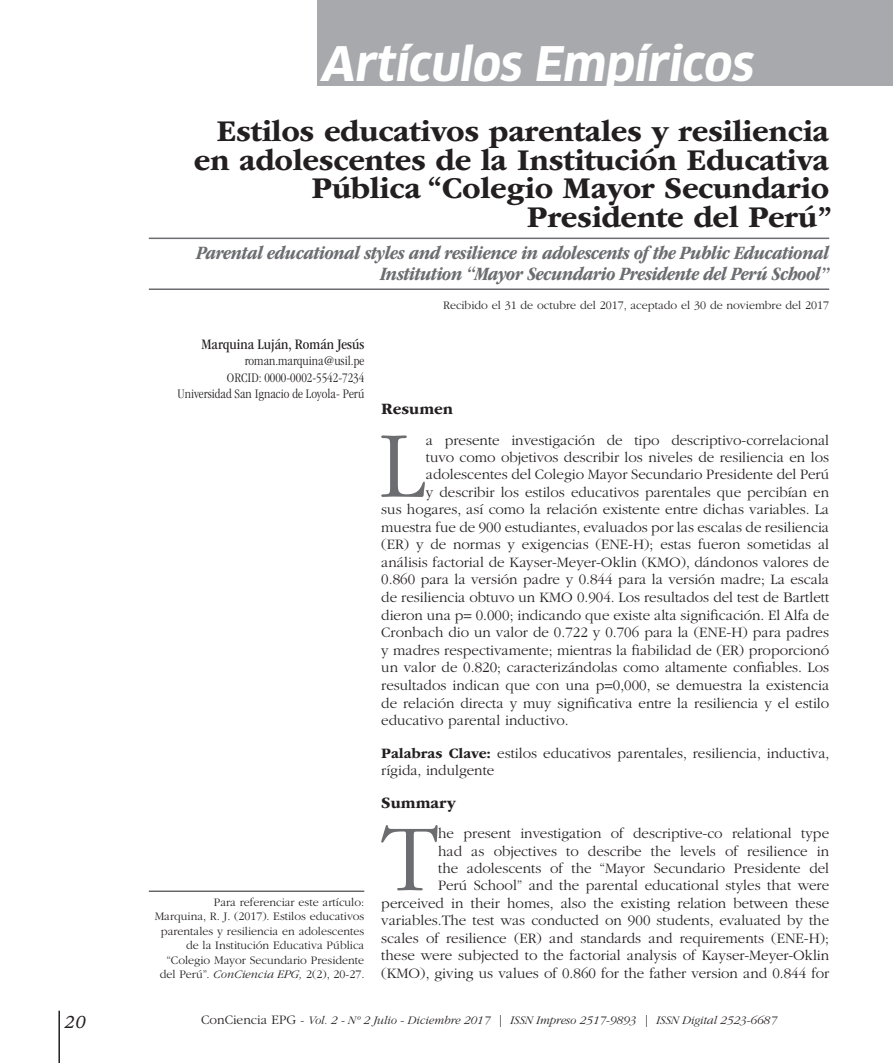
<style>
.page{position:relative;width:893px;height:1063px;background:#fff}
.page>*{position:absolute;margin:0;border:0;box-sizing:border-box;transform-origin:0 0}
.t1{font:300 98.1px "ITC Garamond Std";color:#6c6d70}
.t2{font:italic 700 46.5px "Clan Pro";letter-spacing:-.005em;color:#fff}
.t3{font:700 31.5px/28.5px "ITC Garamond Std";letter-spacing:-.01em;color:#231f20;text-align:right}
.t4{font:italic 24px "Adobe Devanagari";color:#231f20}
.t5{font:italic 700 condensed 19.5px/21px "ITC Garamond Std";letter-spacing:-.02em;color:#6c6d70;text-align:right}
.t6{font:700 16.5px "ITC Garamond Std";color:#231f20}
.t7{font:300 15px/17.4px "ITC Garamond Std";color:#231f20}
.t8{font:condensed 15px "ITC Garamond Std";color:#231f20}
.t9{font:300 condensed 13.5px/16.5px "ITC Garamond Std";color:#231f20;text-align:right}
.t10{font:300 12px/14.4px "ITC Garamond Std";color:#231f20;text-align:right}
.t11{font:italic 300 12px "ITC Garamond Std";color:#231f20}
.s1{font-style:italic}
.s2{font-weight:700}
.s3{font-style:normal;font-size:13.5px}
.s4{font-style:normal}
</style>
<div class="page">
<hr style="left:58px;top:1011px;width:2px;height:52px;background:#231f20">
<hr style="left:149px;top:891px;width:215px;height:1px;background:#231f20">
<hr style="left:149px;top:238px;width:680px;height:1px;background:#6c6d70">
<hr style="left:149px;top:288px;width:680px;height:2px;background:#6c6d70">
<div style="left:317px;top:0;width:576px;height:85px;background:#a8a9ad"></div>
<h2 class="t2" style="left:322px;top:36px;width:434px">Artículos Empíricos</h2>
<h3 class="t3" style="left:194px;top:117px;width:640px">Estilos educativos parentales y resiliencia en adolescentes de la Institución Educativa Pública “Colegio Mayor Secundario Presidente del Perú”</h3>
<h3 class="t5" style="left:196px;top:242px;width:634px">Parental educational styles and resilience in adolescents of the Public Educational<br>Institution “Mayor Secundario Presidente del Perú School”</h3>
<p class="t8" style="left:202px;top:336px;width:164px">Marquina Luján, Román Jesús</p>
<p class="t9" style="left:177px;top:353px;width:188px">roman.marquina@usil.pe<br>ORCID: 0000-0002-5542-7234<br>Universidad San Ignacio de Loyola- Perú</p>
<p class="t10" style="left:155px;top:895px;width:211px">Para referenciar este artículo:<br>Marquina, R. J. (2017). Estilos educativos parentales y resiliencia en adolescentes de la Institución Educativa Pública “Colegio Mayor Secundario Presidente del Perú”. <span class="s1">ConCiencia EPG,</span> 2(2), 20-27.</p>
<p class="t10" style="left:443px;top:298px;width:388px">Recibido el 31 de octubre del 2017, aceptado el 30 de noviembre del 2017</p>
<p class="t6" style="left:381px;top:400px;width:73px">Resumen</p>
<h1 class="t1" style="left:379px;top:413px;width:49px">L</h1>
<p class="t7" style="left:426px;top:432px;width:405px">a presente investigación de tipo descriptivo-correlacional</p>
<p class="t7" style="left:426px;top:449px;width:405px">tuvo como objetivos describir los niveles de resiliencia en los</p>
<p class="t7" style="left:426px;top:466px;width:405px">adolescentes del Colegio Mayor Secundario Presidente del Perú</p>
<p class="t7" style="left:426px;top:483px;width:405px">y describir los estilos educativos parentales que percibían en</p>
<p class="t7" style="left:381px;top:501px;width:449px">sus hogares, así como la relación existente entre dichas variables. La</p>
<p class="t7" style="left:381px;top:519px;width:449px">muestra fue de 900 estudiantes, evaluados por las escalas de resiliencia</p>
<p class="t7" style="left:381px;top:536px;width:449px">(ER) y de normas y exigencias (ENE-H); estas fueron sometidas al</p>
<p class="t7" style="left:381px;top:554px;width:449px">análisis factorial de Kayser-Meyer-Oklin (KMO), dándonos valores de</p>
<p class="t7" style="left:381px;top:571px;width:449px">0.860 para la versión padre y 0.844 para la versión madre; La escala</p>
<p class="t7" style="left:381px;top:589px;width:449px">de resiliencia obtuvo un KMO 0.904. Los resultados del test de Bartlett</p>
<p class="t7" style="left:381px;top:606px;width:449px">dieron una p= 0.000; indicando que existe alta significación. El Alfa de</p>
<p class="t7" style="left:381px;top:624px;width:449px">Cronbach dio un valor de 0.722 y 0.706 para la (ENE-H) para padres</p>
<p class="t7" style="left:381px;top:642px;width:449px">y madres respectivamente; mientras la fiabilidad de (ER) proporcionó</p>
<p class="t7" style="left:381px;top:659px;width:449px">un valor de 0.820; caracterizándolas como altamente confiables. Los</p>
<p class="t7" style="left:381px;top:677px;width:449px">resultados indican que con una p=0,000, se demuestra la existencia</p>
<p class="t7" style="left:381px;top:694px;width:449px">de relación directa y muy significativa entre la resiliencia y el estilo</p>
<p class="t7" style="left:381px;top:712px;width:189px">educativo parental inductivo.</p>
<p class="t7" style="left:381px;top:744px;width:450px"><span class="s2">Palabras Clave:</span> estilos educativos parentales, resiliencia, inductiva, rígida, indulgente</p>
<p class="t6" style="left:381px;top:793px;width:76px">Summary</p>
<h1 class="t1" style="left:381px;top:807px;width:58px">T</h1>
<p class="t7" style="left:381px;top:825px;width:449px;text-align:right">he present investigation of descriptive-co relational type<br>had as objectives to describe the levels of resilience in<br>the adolescents of the “Mayor Secundario Presidente del<br>Perú School” and the parental educational styles that were perceived in their homes, also the existing relation between these variables.The test was conducted on 900 students, evaluated by the scales of resilience (ER) and standards and requirements (ENE-H); these were subjected to the factorial analysis of Kayser-Meyer-Oklin (KMO), giving us values of 0.860 for the father version and 0.844 for</p>
<h3 class="t4" style="left:64px;top:1007px;width:23px">20</h3>
<p class="t11" style="left:201px;top:1014px;width:577px"><span class="s3">ConCiencia EPG</span> <span class="s4">-</span> Vol. 2 - Nº 2 Julio - Diciembre 2017 | ISSN Impreso 2517-9893 | ISSN Digital 2523-6687</p>
</div>
